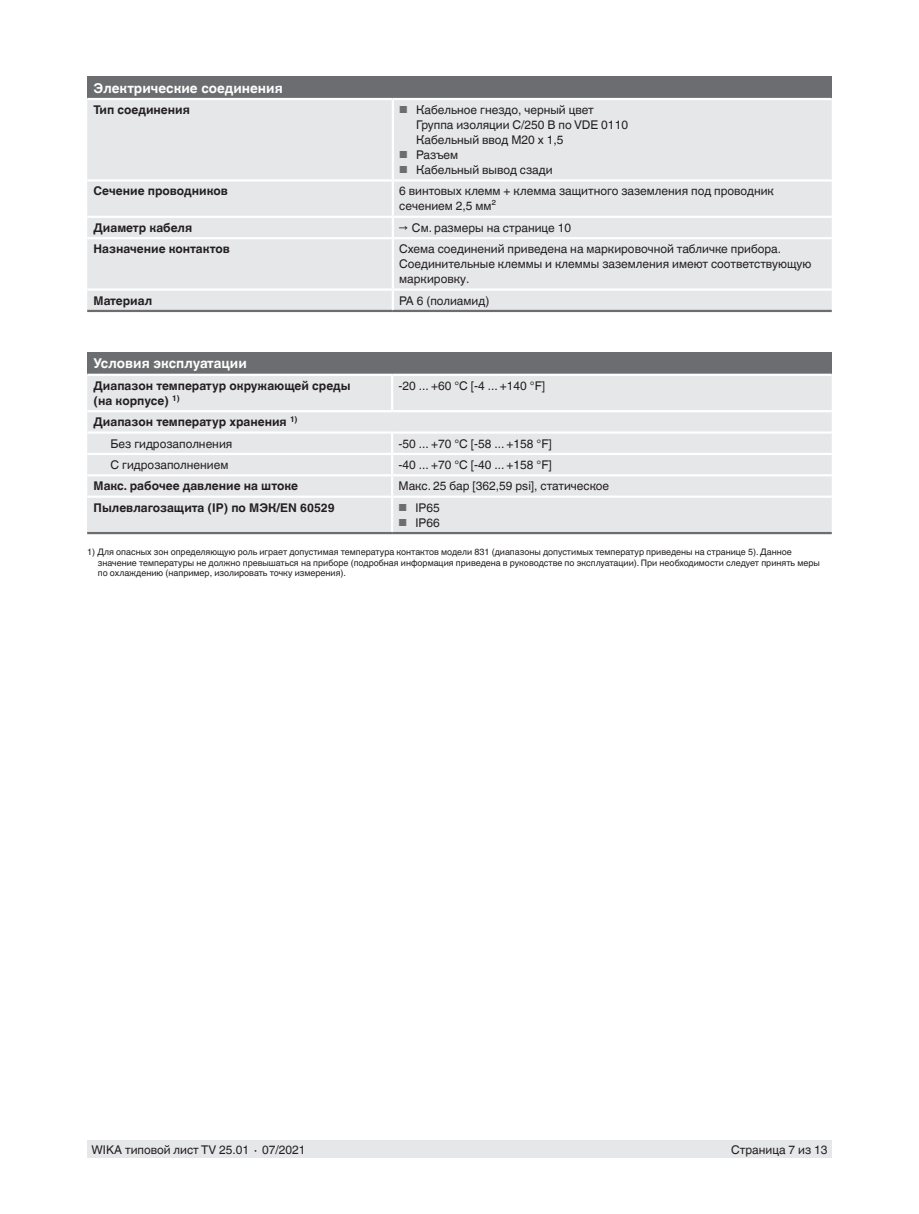
<style>
.page{position:relative;width:919px;height:1214px;background:#fff}
.page>*{position:absolute;margin:0;border:0;box-sizing:border-box;transform-origin:0 0}
.t1{font:700 13.5px "Helvetica World";color:#fff}
.t2{font:12px/15px "Helvetica World";color:#231f20}
.t3{font:700 12px/15px "Helvetica World";color:#231f20}
.t4{font:9px/10.5px "Helvetica World";color:#231f20}
.s1{font-size:10.2px;color:#6c6d70}
.s2{font-weight:400}
</style>
<div class="page">
<div style="left:87px;top:1140px;width:744px;height:17px;background:#e6e7e9"></div>
<div style="left:87px;top:77px;width:744px;height:22px;background:#6c6d70"></div>
<div style="left:87px;top:100px;width:744px;height:210px;background:#e6e7e9"></div>
<hr style="left:87px;top:98px;width:306px;height:2px;background:#fff">
<hr style="left:393px;top:98px;width:438px;height:2px;background:#fff">
<hr style="left:391px;top:100px;width:3px;height:79px;background:#fff">
<hr style="left:87px;top:310px;width:306px;height:2px;background:#6c6d70">
<hr style="left:393px;top:310px;width:438px;height:2px;background:#6c6d70">
<hr style="left:87px;top:179px;width:306px;height:2px;background:#fff">
<hr style="left:393px;top:179px;width:438px;height:2px;background:#fff">
<hr style="left:391px;top:181px;width:3px;height:35px;background:#fff">
<hr style="left:87px;top:216px;width:306px;height:2px;background:#fff">
<hr style="left:393px;top:216px;width:438px;height:2px;background:#fff">
<hr style="left:391px;top:218px;width:3px;height:19px;background:#fff">
<hr style="left:87px;top:237px;width:306px;height:2px;background:#fff">
<hr style="left:393px;top:237px;width:438px;height:2px;background:#fff">
<hr style="left:391px;top:239px;width:3px;height:49px;background:#fff">
<hr style="left:87px;top:288px;width:306px;height:3px;background:#fff">
<hr style="left:393px;top:288px;width:438px;height:3px;background:#fff">
<hr style="left:391px;top:291px;width:3px;height:19px;background:#fff">
<div style="left:87px;top:352px;width:744px;height:23px;background:#6c6d70"></div>
<div style="left:87px;top:376px;width:744px;height:156px;background:#e6e7e9"></div>
<div style="left:87px;top:496px;width:305px;height:37px;background:#e6e7e9"></div>
<hr style="left:87px;top:410px;width:305px;height:2px;background:#fff">
<hr style="left:392px;top:410px;width:439px;height:2px;background:#fff">
<hr style="left:87px;top:431px;width:305px;height:3px;background:#fff">
<hr style="left:392px;top:431px;width:439px;height:3px;background:#fff">
<hr style="left:87px;top:374px;width:305px;height:2px;background:#fff">
<hr style="left:392px;top:374px;width:439px;height:2px;background:#fff">
<hr style="left:392px;top:474px;width:439px;height:2px;background:#fff">
<hr style="left:87px;top:495px;width:305px;height:3px;background:#fff">
<hr style="left:391px;top:498px;width:2px;height:34px;background:#fff">
<hr style="left:87px;top:532px;width:305px;height:2px;background:#6c6d70">
<hr style="left:392px;top:532px;width:439px;height:2px;background:#6c6d70">
<hr style="left:87px;top:453px;width:305px;height:2px;background:#fff">
<hr style="left:391px;top:376px;width:2px;height:34px;background:#fff">
<hr style="left:392px;top:453px;width:439px;height:2px;background:#fff">
<hr style="left:87px;top:474px;width:305px;height:2px;background:#fff">
<svg style="left:391px;top:434px;width:2px;height:61px"></svg>
<hr style="left:392px;top:495px;width:439px;height:3px;background:#fff">
<p class="t1" style="left:94px;top:80px;width:191px">Электрические соединения</p>
<p class="t3" style="left:94px;top:102px;width:98px">Тип соединения</p>
<p class="t2" style="left:416px;top:102px;width:213px;text-indent:-17px"><span class="s1">■</span> Кабельное гнездо, черный цвет<br>Группа изоляции C/250 В по VDE 0110<br>Кабельный ввод M20 x 1,5</p>
<p class="t2" style="left:399px;top:147px;width:61px"><span class="s1">■</span> Разъем</p>
<p class="t2" style="left:399px;top:162px;width:155px"><span class="s1">■</span> Кабельный вывод сзади</p>
<p class="t3" style="left:94px;top:184px;width:136px">Сечение проводников</p>
<p class="t2" style="left:399px;top:184px;width:376px">6 винтовых клемм + клемма защитного заземления под проводник сечением 2,5 мм²</p>
<p class="t3" style="left:94px;top:220px;width:100px">Диаметр кабеля</p>
<p class="t2" style="left:399px;top:220px;width:173px">→ См. размеры на странице 10</p>
<p class="t3" style="left:94px;top:241px;width:138px">Назначение контактов</p>
<p class="t2" style="left:399px;top:241px;width:413px">Схема соединений приведена на маркировочной табличке прибора.<br>Соединительные клеммы и клеммы заземления имеют соответствующую маркировку.</p>
<p class="t3" style="left:94px;top:293px;width:60px">Материал</p>
<p class="t2" style="left:399px;top:293px;width:92px">PA 6 (полиамид)</p>
<p class="t1" style="left:94px;top:356px;width:155px">Условия эксплуатации</p>
<p class="t3" style="left:94px;top:378px;width:258px">Диапазон температур окружающей среды (на корпусе) <sup>1)</sup></p>
<p class="t2" style="left:398px;top:378px;width:148px">-20 ... +60 °C [-4 ... +140 °F]</p>
<p class="t3" style="left:111px;top:411px;width:188px;line-height:21.3px;text-indent:-17px">Диапазон температур хранения <sup>1)<br></sup><span class="s2">Без гидрозаполнения</span></p>
<p class="t2" style="left:398px;top:436px;width:155px">-50 ... +70 °C [-58 ... +158 °F]</p>
<p class="t2" style="left:111px;top:457px;width:119px">С гидрозаполнением</p>
<p class="t2" style="left:398px;top:457px;width:155px">-40 ... +70 °C [-40 ... +158 °F]</p>
<p class="t3" style="left:94px;top:478px;width:206px">Макс. рабочее давление на штоке</p>
<p class="t2" style="left:398px;top:478px;width:212px">Макс. 25 бар [362,59 psi], статическое</p>
<p class="t3" style="left:94px;top:500px;width:243px">Пылевлагозащита (IP) по МЭК/EN 60529</p>
<p class="t2" style="left:398px;top:500px;width:43px"><span class="s1">■</span> IP65</p>
<p class="t2" style="left:398px;top:515px;width:43px"><span class="s1">■</span> IP66</p>
<p class="t4" style="left:98px;top:547px;width:723px;text-indent:-11px">1) Для опасных зон определяющую роль играет допустимая температура контактов модели 831 (диапазоны допустимых температур приведены на странице 5). Данное значение температуры не должно превышаться на приборе (подробная информация приведена в руководстве по эксплуатации). При необходимости следует принять меры по охлаждению (например, изолировать точку измерения).</p>
<p class="t2" style="left:91px;top:1142px;width:216px">WIKA типовой лист TV 25.01 ∙ 07/2021</p>
<p class="t2" style="left:731px;top:1142px;width:98px">Страница 7 из 13</p>
</div>
